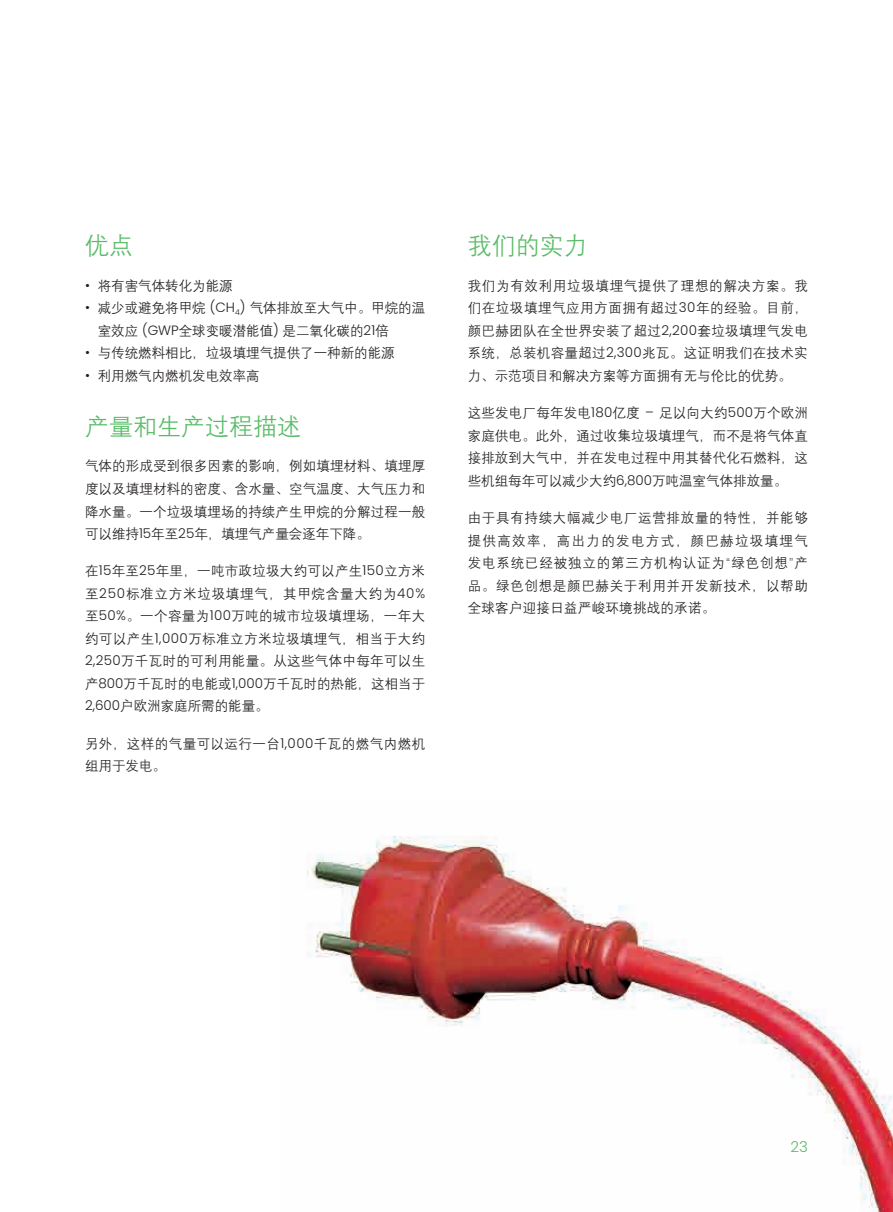
<style>
.page{position:relative;width:893px;height:1212px;background:#fff}
.page>*{position:absolute;margin:0;border:0;box-sizing:border-box;transform-origin:0 0}
.t1{font:24px "Deng Xian";color:#59bc68}
.t2{font:300 15px "Poppins";color:#59bc68}
.t3{font:13.5px/22.5px "Deng Xian";color:#231f20;text-align:justify}
.t4{font:13.5px/22.5px "Deng Xian";letter-spacing:.035em;color:#231f20}
.s1{font-family:"Poppins";font-weight:300}
</style>
<div class="page">
<img style="left:307px;top:836px;width:586px;height:376px">
<h1 class="t1" style="left:85px;top:230px;width:49px">优点</h1>
<p class="t3" style="left:85px;top:274px;width:149px"><span class="s1">•</span> 将有害气体转化为能源</p>
<p class="t3" style="left:98px;top:296px;width:329px;text-indent:-13px"><span class="s1">•</span> 减少或避免将甲烷 <span class="s1">(CH</span><sub>4</sub><span class="s1">)</span> 气体排放至大气中。甲烷的温室效应 <span class="s1">(GWP</span>全球变暖潜能值<span class="s1">)</span> 是二氧化碳的<span class="s1">21</span>倍</p>
<p class="t3" style="left:85px;top:341px;width:311px"><span class="s1">•</span> 与传统燃料相比，垃圾填埋气提供了一种新的能源</p>
<p class="t3" style="left:85px;top:364px;width:176px"><span class="s1">•</span> 利用燃气内燃机发电效率高</p>
<h1 class="t1" style="left:85px;top:411px;width:217px">产量和生产过程描述</h1>
<p class="t3" style="left:85px;top:454px;width:342px">气体的形成受到很多因素的影响，例如填埋材料、填埋厚度以及填埋材料的密度、含水量、空气温度、大气压力和降水量。一个垃圾填埋场的持续产生甲烷的分解过程一般可以维持<span class="s1">15</span>年至<span class="s1">25</span>年，填埋气产量会逐年下降。</p>
<p class="t3" style="left:85px;top:559px;width:342px">在<span class="s1">15</span>年至<span class="s1">25</span>年里，一吨市政垃圾大约可以产生<span class="s1">150</span>立方米至<span class="s1">250</span>标准立方米垃圾填埋气，其甲烷含量大约为<span class="s1">40%</span>至<span class="s1">50%</span>。一个容量为<span class="s1">100</span>万吨的城市垃圾填埋场，一年大约可以产生<span class="s1">1,000</span>万标准立方米垃圾填埋气，相当于大约<span class="s1">2,250</span>万千瓦时的可利用能量。从这些气体中每年可以生产<span class="s1">800</span>万千瓦时的电能或<span class="s1">1,000</span>万千瓦时的热能，这相当于<span class="s1">2,600</span>户欧洲家庭所需的能量。</p>
<p class="t4" style="left:85px;top:732px;width:342px">另外，这样的气量可以运行一台<span class="s1">1,000</span>千瓦的燃气内燃机组用于发电。</p>
<h1 class="t1" style="left:468px;top:230px;width:121px">我们的实力</h1>
<p class="t3" style="left:468px;top:274px;width:342px">我们为有效利用垃圾填埋气提供了理想的解决方案。我们在垃圾填埋气应用方面拥有超过<span class="s1">30</span>年的经验。目前，颜巴赫团队在全世界安装了超过<span class="s1">2,200</span>套垃圾填埋气发电系统，总装机容量超过<span class="s1">2,300</span>兆瓦。这证明我们在技术实力、示范项目和解决方案等方面拥有无与伦比的优势。</p>
<p class="t3" style="left:468px;top:401px;width:342px">这些发电厂每年发电<span class="s1">180</span>亿度 <span class="s1">–</span> 足以向大约<span class="s1">500</span>万个欧洲家庭供电。此外，通过收集垃圾填埋气，而不是将气体直接排放到大气中，并在发电过程中用其替代化石燃料，这些机组每年可以减少大约<span class="s1">6,800</span>万吨温室气体排放量。</p>
<p class="t3" style="left:468px;top:506px;width:342px">由于具有持续大幅减少电厂运营排放量的特性，并能够提供高效率，高出力的发电方式，颜巴赫垃圾填埋气发电系统已经被独立的第三方机构认证为“绿色创想”产品。绿色创想是颜巴赫关于利用并开发新技术，以帮助全球客户迎接日益严峻环境挑战的承诺。</p>
<p class="t2" style="left:791px;top:1138px;width:19px">23</p>
</div>
